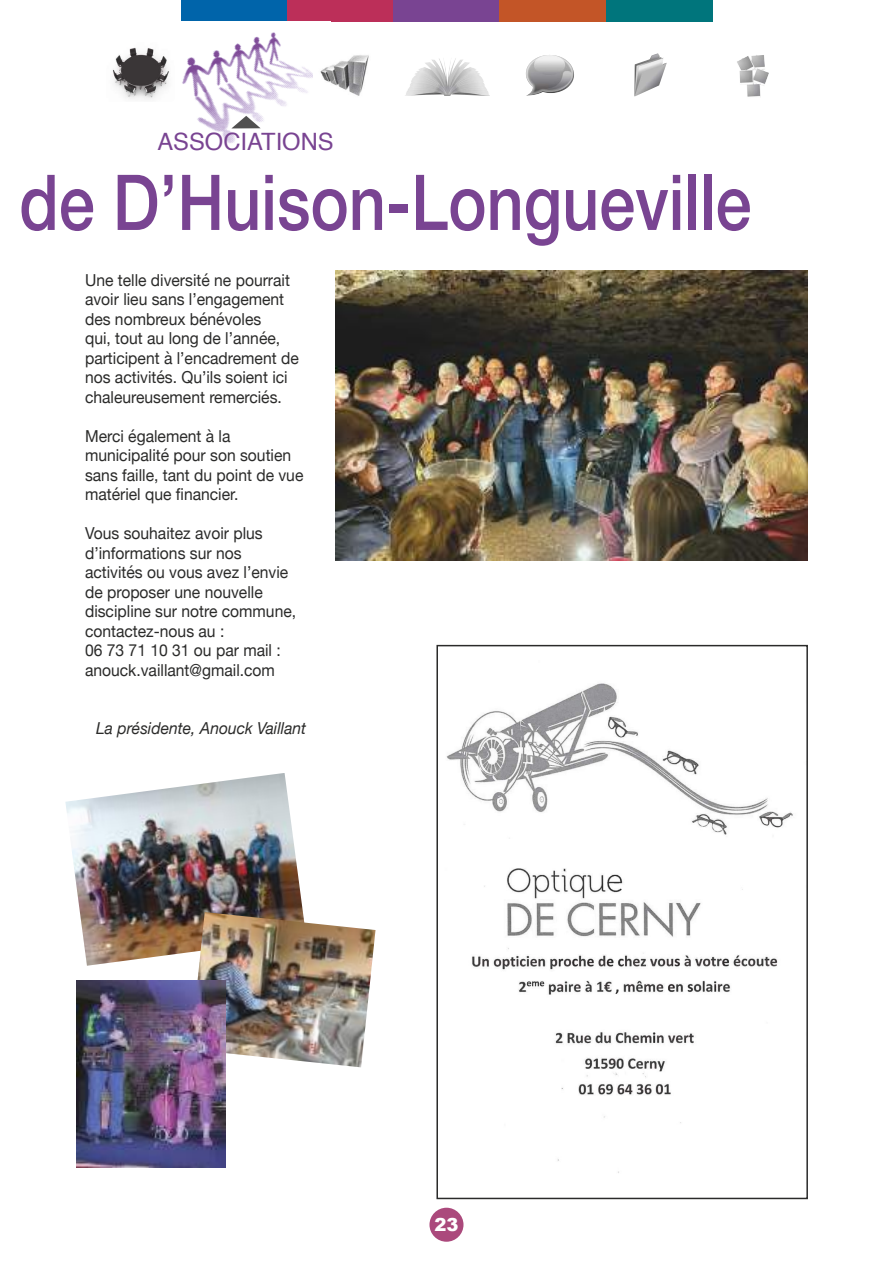
<style>
.page{position:relative;width:893px;height:1263px;background:#fff}
.page>*{position:absolute;margin:0;border:0;box-sizing:border-box;transform-origin:0 0}
.t1{font:500 77.1px "Helvetica Neue";color:#794492;scale:.84 1}
.t2{font:23.85px "Helvetica";color:#794492}
.t3{font:900 18px "Arial";color:#fff}
.t4{font:16.5px/19.5px "Helvetica Neue";color:#2b2b2a;scale:.95 1}
.t5{font:italic 16.5px "Helvetica Neue";color:#2b2b2a;scale:.95 1}
</style>
<div class="page">
<div style="left:429px;top:1208px;width:34px;height:34px;background:#ab497c;border-radius:50%"></div>
<img style="left:65px;top:773px;width:238px;height:193px">
<img style="left:190px;top:912px;width:185px;height:155px">
<img style="left:336px;top:271px;width:472px;height:290px">
<img style="left:446px;top:683px;width:347px;height:490px">
<div style="left:436px;top:645px;width:372px;height:554px;border:2px solid #2b2b2a"></div>
<img style="left:77px;top:981px;width:148px;height:186px">
<img style="left:112px;top:47px;width:57px;height:53px">
<img style="left:330px;top:55px;width:39px;height:41px">
<img style="left:443px;top:62px;width:8px;height:24px">
<img style="left:526px;top:55px;width:23px;height:20px">
<img style="left:634px;top:54px;width:23px;height:42px">
<img style="left:739px;top:55px;width:17px;height:6px">
<div style="left:181px;top:0;width:112px;height:22px;background:#0064aa"></div>
<div style="left:287px;top:0;width:113px;height:22px;background:#bc2f59"></div>
<div style="left:393px;top:0;width:113px;height:22px;background:#794492"></div>
<div style="left:500px;top:0;width:112px;height:22px;background:#c35527"></div>
<div style="left:606px;top:0;width:106px;height:22px;background:#00757c"></div>
<img style="left:182px;top:32px;width:148px;height:111px">
<svg style="left:231px;top:116px;width:30px;height:12px"></svg>
<h2 class="t2" style="left:157px;top:123px;width:178px">ASSOCIATIONS</h2>
<h1 class="t1" style="left:19px;top:140px;width:873px">de D’Huison-Longueville</h1>
<p class="t4" style="left:85px;top:271px;width:226px">Une telle diversité ne pourrait avoir lieu sans l’engagement des nombreux bénévoles<br>qui, tout au long de l’année, participent à l’encadrement de nos activités. Qu’ils soient ici chaleureusement remerciés.</p>
<p class="t4" style="left:85px;top:427px;width:231px">Merci également à la municipalité pour son soutien sans faille, tant du point de vue matériel que financier.</p>
<p class="t4" style="left:85px;top:525px;width:224px">Vous souhaitez avoir plus d’informations sur nos activités ou vous avez l’envie de proposer une nouvelle discipline sur notre commune, contactez-nous au :<br>06 73 71 10 31 ou par mail : anouck.vaillant@gmail.com</p>
<p class="t5" style="left:96px;top:716px;width:222px">La présidente, Anouck Vaillant</p>
<p class="t3" style="left:434px;top:1212px;width:26px">23</p>
</div>
